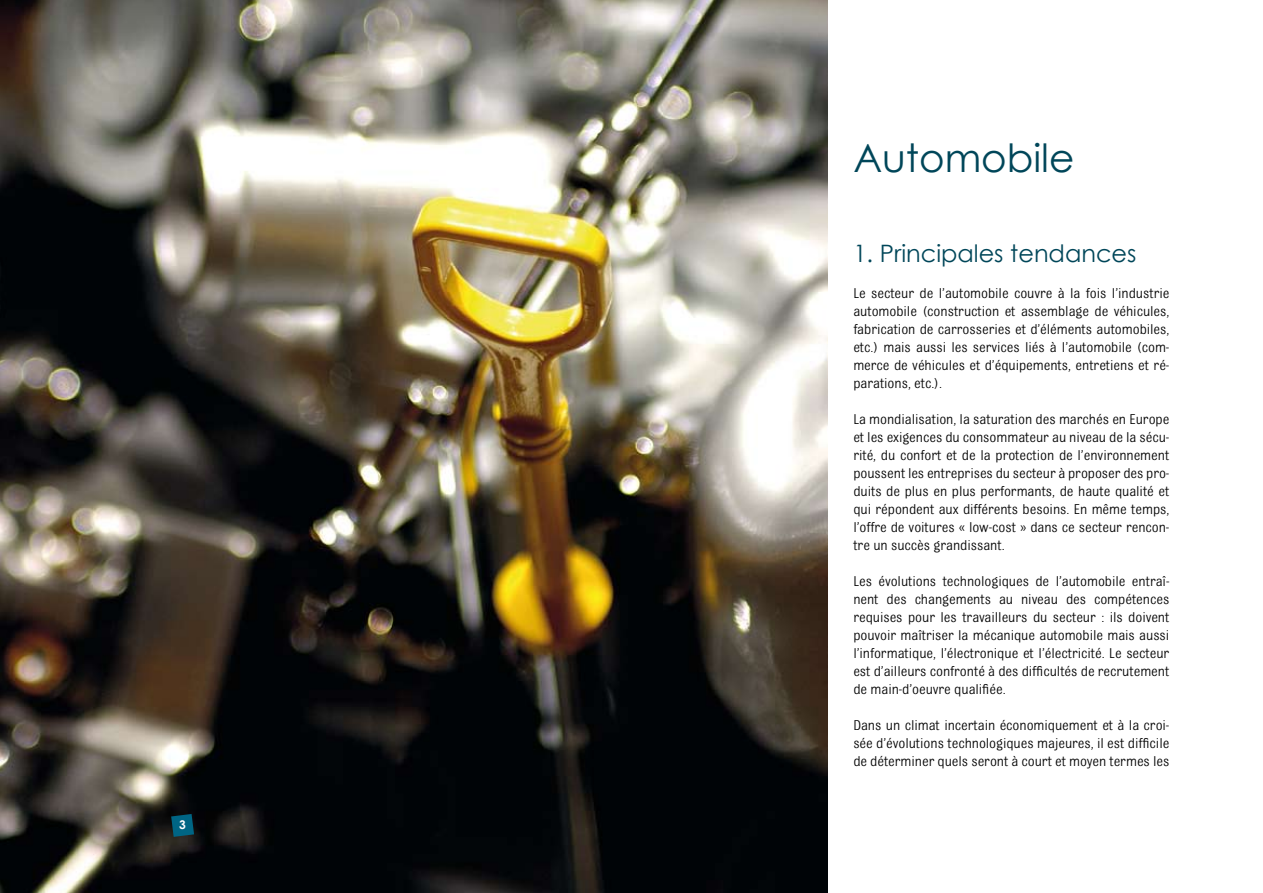
<style>
.page{position:relative;width:1263px;height:893px;background:#fff}
.page>*{position:absolute;margin:0;border:0;box-sizing:border-box;transform-origin:0 0}
.t1{font:39px "Century Gothic";color:#004659}
.t2{font:24px "Century Gothic";color:#004659}
.t3{font:15px/18px "Bulldog";letter-spacing:-.005em;color:#000;text-align:justify}
.t4{font:700 12px "Century Gothic";color:#fff}
</style>
<div class="page">
<img style="left:0;top:0;width:828px;height:893px">
<svg style="left:171px;top:814px;width:23px;height:23px"></svg>
<p class="t4" style="left:179px;top:817px;width:8px">3</p>
<h1 class="t1" style="left:853px;top:134px;width:223px">Automobile</h1>
<h2 class="t2" style="left:853px;top:239px;width:285px">1. Principales tendances</h2>
<p class="t3" style="left:853px;top:284px;width:318px">Le secteur de l’automobile couvre à la fois l’industrie automobile (construction et assemblage de véhicules, fabrication de carrosseries et d’éléments automobiles, etc.) mais aussi les services liés à l’automobile (com&shy;merce de véhicules et d’équipements, entretiens et ré&shy;parations, etc.).</p>
<p class="t3" style="left:853px;top:410px;width:318px">La mondialisation, la saturation des marchés en Europe et les exigences du consommateur au niveau de la sécu&shy;rité, du confort et de la protection de l’environnement poussent les entreprises du secteur à proposer des pro&shy;duits de plus en plus performants, de haute qualité et qui répondent aux différents besoins. En même temps, l’offre de voitures « low-cost » dans ce secteur rencon&shy;tre un succès grandissant.</p>
<p class="t3" style="left:853px;top:572px;width:318px">Les évolutions technologiques de l’automobile entraî&shy;nent des changements au niveau des compétences requises pour les travailleurs du secteur : ils doivent pouvoir maîtriser la mécanique automobile mais aussi l’informatique, l’électronique et l’électricité. Le secteur est d’ailleurs confronté à des difficultés de recrutement de main-d’oeuvre qualifiée.</p>
<p class="t3" style="left:853px;top:716px;width:318px">Dans un climat incertain économiquement et à la croi&shy;sée d’évolutions technologiques majeures, il est difficile de déterminer quels seront à court et moyen termes les</p>
</div>
